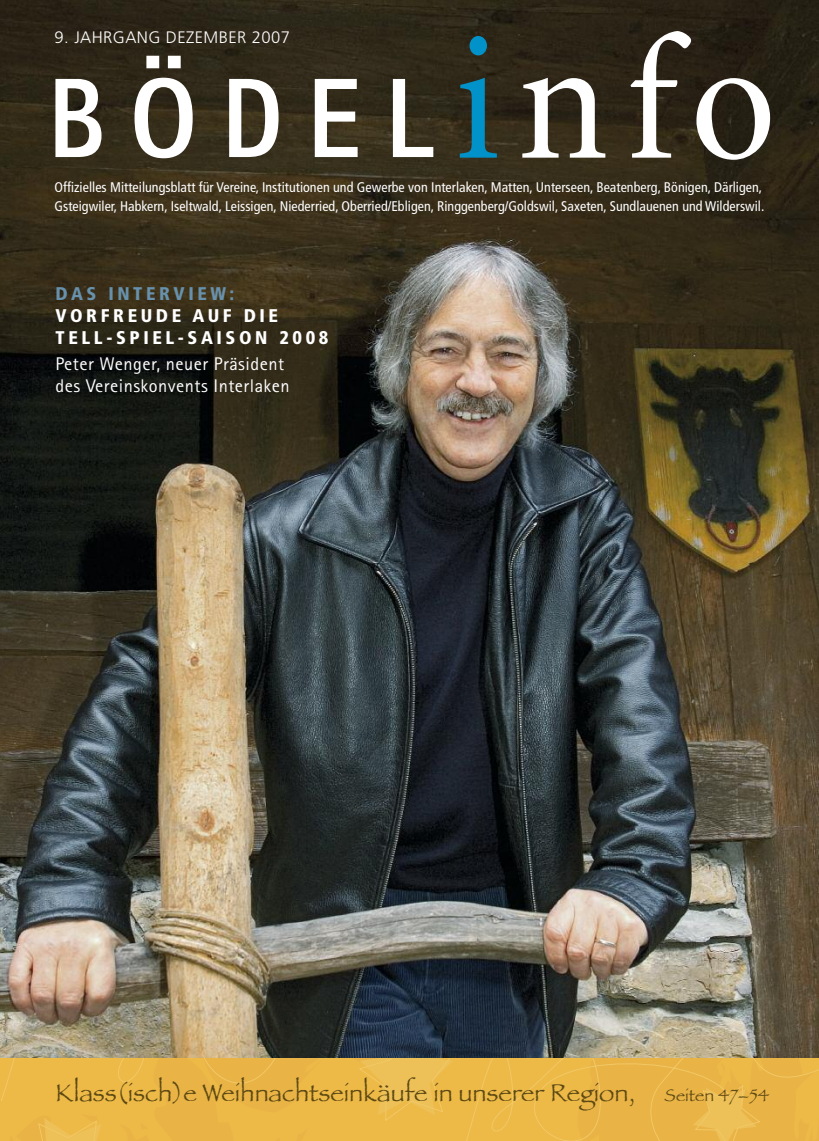
<style>
.page{position:relative;width:819px;height:1141px;background:#fff}
.page>*{position:absolute;margin:0;border:0;box-sizing:border-box;transform-origin:0 0}
.t1{font:25.38px "Papyrus";color:#5b4813}
.t2{font:18.38px/21.9px "Rotis Sans Serif";letter-spacing:.025em;color:#fff}
.t3{font:900 condensed 18.38px/21.9px "Frutiger";letter-spacing:.195em;color:#fff}
.t4{font:900 condensed 18.38px "Frutiger";letter-spacing:.195em;color:#6791ac}
.t5{font:300 16.62px "Frutiger";letter-spacing:.025em;color:#fff}
.t6{font:condensed 14px/19.2px "Frutiger";color:#fff}
.s1{font-size:17.5px}
</style>
<div class="page">
<img style="left:0;top:0;width:819px;height:1059px">
<svg style="left:55px;top:79px;width:46px;height:78px"></svg>
<svg style="left:134px;top:56px;width:59px;height:102px"></svg>
<svg style="left:229px;top:79px;width:49px;height:78px"></svg>
<svg style="left:315px;top:79px;width:42px;height:78px"></svg>
<svg style="left:393px;top:79px;width:40px;height:78px"></svg>
<svg style="left:460px;top:36px;width:37px;height:122px;background:#204b52"></svg>
<svg style="left:522px;top:78px;width:83px;height:80px"></svg>
<svg style="left:630px;top:31px;width:140px;height:129px"></svg>
<svg style="left:0;top:1059px;width:819px;height:82px;background:#ebb748"></svg>
<p class="t5" style="left:55px;top:30px;width:237px">9. JAHRGANG DEZEMBER 2007</p>
<p class="t6" style="left:55px;top:178px;width:711px">Offizielles Mitteilungsblatt für Vereine, Institutionen und Gewerbe von Interlaken, Matten, Unterseen, Beatenberg, Bönigen, Därligen,<br>Gsteigwiler, Habkern, Iseltwald, Leissigen, Niederried, Oberried/Ebligen, Ringgenberg/Goldswil, Saxeten, Sundlauenen und Wilderswil.</p>
<h2 class="t4" style="left:56px;top:286px;width:180px">DAS INTERVIEW:</h2>
<h2 class="t3" style="left:56px;top:306px;width:274px">VORFREUDE AUF DIE<br>TELL-SPIEL-SAISON 2008</h2>
<h2 class="t2" style="left:56px;top:355px;width:236px">Peter Wenger, neuer Präsident des Vereinskonvents Interlaken</h2>
<h1 class="t1" style="left:56px;top:1078px;width:715px">Klass(isch)e Weihnachtseinkäufe in unserer Region, <span class="s1">Seiten 47–54</span></h1>
</div>
